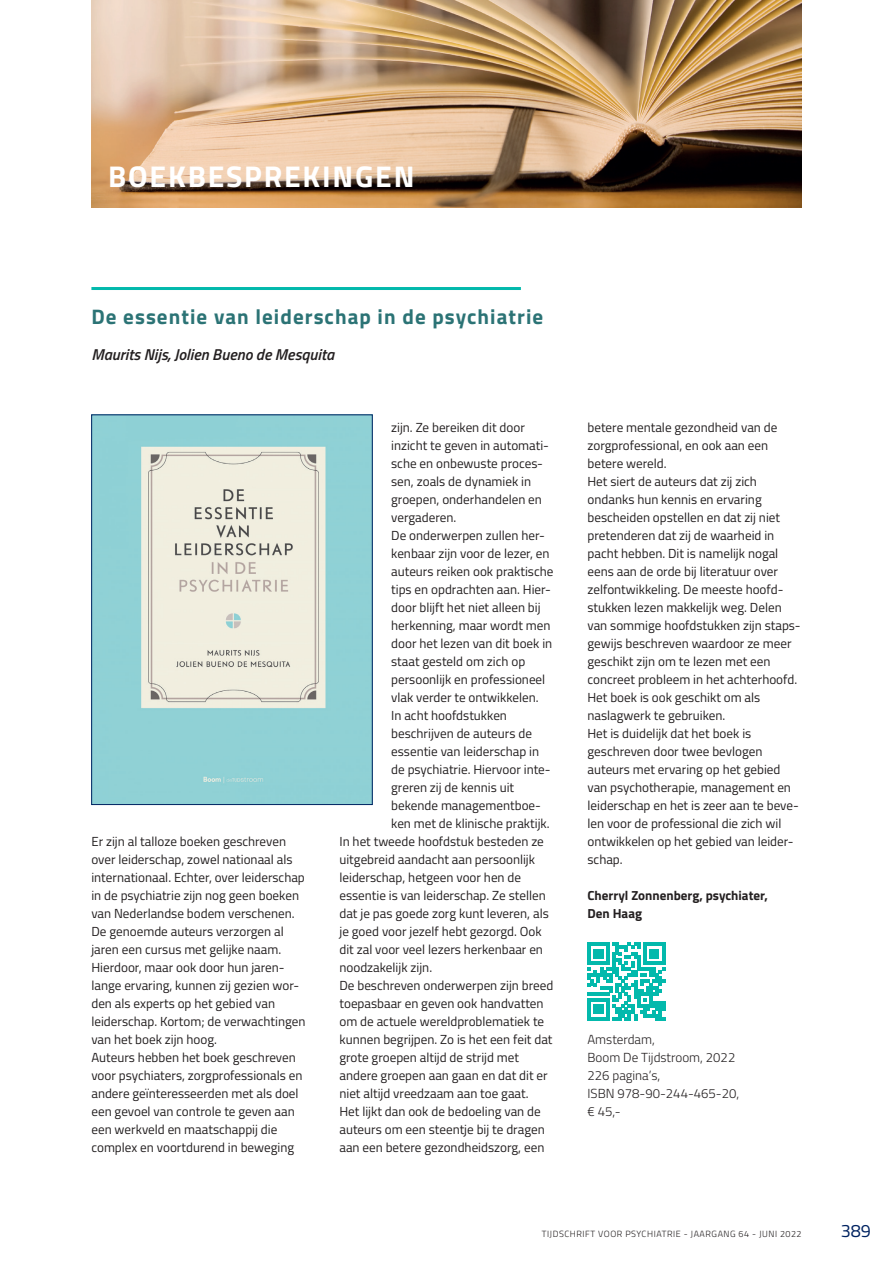
<style>
.page{position:relative;width:893px;height:1263px;background:#fff}
.page>*{position:absolute;margin:0;border:0;box-sizing:border-box;transform-origin:0 0}
.t1{font:700 30px "Titillium Web";letter-spacing:.06em;color:#fff}
.t2{font:700 21px "Titillium Web";letter-spacing:.05em;color:#2b7375}
.t3{font:18px "Titillium Web";color:#002361}
.t4{font:italic 600 15.75px "Titillium Web";color:#231f20}
.t5{font:13.2px/18px "Titillium Web";color:#231f20}
.t6{font:300 13.2px/18px "Titillium Web";color:#231f20}
.t7{font:700 13.2px/18px "Titillium Web";color:#231f20}
.t8{font:300 9px "Titillium Web";letter-spacing:.06em;color:#231f20}
</style>
<div class="page">
<img style="left:91px;top:0;width:710px;height:207px">
<hr style="left:91px;top:287px;width:430px;height:3px;background:#03b9ac">
<img style="left:93px;top:417px;width:277px;height:386px">
<div style="left:91px;top:415px;width:281px;height:390px;border:1px solid #002361"></div>
<svg style="left:588px;top:943px;width:77px;height:77px"></svg>
<h1 class="t1" style="left:108px;top:153px;width:308px">BOEKBESPREKINGEN</h1>
<h2 class="t2" style="left:91px;top:301px;width:453px">De essentie van leiderschap in de psychiatrie</h2>
<p class="t4" style="left:91px;top:342px;width:244px">Maurits Nijs, Jolien Bueno de Mesquita</p>
<p class="t5" style="left:91px;top:832px;width:216px">Er zijn al talloze boeken geschreven over leiderschap, zowel nationaal als internationaal. Echter, over leiderschap in de psychiatrie zijn nog geen boeken van Nederlandse bodem verschenen.<br>De genoemde auteurs verzorgen al jaren een cursus met gelijke naam.<br>Hierdoor, maar ook door hun jaren&shy;lange ervaring, kunnen zij gezien wor&shy;den als experts op het gebied van leiderschap. Kortom; de verwachtingen van het boek zijn hoog.<br>Auteurs hebben het boek geschreven voor psychiaters, zorgprofessionals en andere geïnteresseerden met als doel een gevoel van controle te geven aan een werkveld en maatschappij die complex en voortdurend in beweging</p>
<p class="t5" style="left:391px;top:417px;width:135px">zijn. Ze bereiken dit door</p>
<p class="t5" style="left:391px;top:435px;width:159px">inzicht te geven in automati-</p>
<p class="t5" style="left:391px;top:453px;width:153px">sche en onbewuste proces-</p>
<p class="t5" style="left:391px;top:471px;width:141px">sen, zoals de dynamiek in</p>
<p class="t5" style="left:391px;top:489px;width:152px">groepen, onderhandelen en</p>
<p class="t5" style="left:391px;top:507px;width:67px">vergaderen.</p>
<p class="t5" style="left:391px;top:525px;width:155px">De onderwerpen zullen her-</p>
<p class="t5" style="left:391px;top:543px;width:160px">kenbaar zijn voor de lezer, en</p>
<p class="t5" style="left:391px;top:561px;width:164px">auteurs reiken ook praktische</p>
<p class="t5" style="left:391px;top:579px;width:161px">tips en opdrachten aan. Hier-</p>
<p class="t5" style="left:391px;top:597px;width:151px">door blijft het niet alleen bij</p>
<p class="t5" style="left:391px;top:615px;width:161px">herkenning, maar wordt men</p>
<p class="t5" style="left:391px;top:633px;width:163px">door het lezen van dit boek in</p>
<p class="t5" style="left:391px;top:651px;width:136px">staat gesteld om zich op</p>
<p class="t5" style="left:391px;top:669px;width:156px">persoonlijk en professioneel</p>
<p class="t5" style="left:391px;top:687px;width:149px">vlak verder te ontwikkelen.</p>
<p class="t5" style="left:391px;top:705px;width:117px">In acht hoofdstukken</p>
<p class="t5" style="left:391px;top:723px;width:142px">beschrijven de auteurs de</p>
<p class="t5" style="left:391px;top:741px;width:150px">essentie van leiderschap in</p>
<p class="t5" style="left:391px;top:759px;width:161px">de psychiatrie. Hiervoor inte-</p>
<p class="t5" style="left:391px;top:777px;width:124px">greren zij de kennis uit</p>
<p class="t5" style="left:391px;top:795px;width:151px">bekende managementboe-</p>
<p class="t5" style="left:391px;top:813px;width:160px">ken met de klinische praktijk.</p>
<p class="t5" style="left:339px;top:831px;width:206px">In het tweede hoofdstuk besteden ze</p>
<p class="t5" style="left:339px;top:849px;width:197px">uitgebreid aandacht aan persoonlijk</p>
<p class="t5" style="left:339px;top:867px;width:183px">leiderschap, hetgeen voor hen de</p>
<p class="t5" style="left:339px;top:885px;width:208px">essentie is van leiderschap. Ze stellen</p>
<p class="t5" style="left:339px;top:903px;width:211px">dat je pas goede zorg kunt leveren, als</p>
<p class="t5" style="left:339px;top:921px;width:204px">je goed voor jezelf hebt gezorgd. Ook</p>
<p class="t5" style="left:339px;top:939px;width:205px">dit zal voor veel lezers herkenbaar en</p>
<p class="t5" style="left:339px;top:957px;width:94px">noodzakelijk zijn.</p>
<p class="t5" style="left:339px;top:975px;width:215px">De beschreven onderwerpen zijn breed</p>
<p class="t5" style="left:339px;top:993px;width:206px">toepasbaar en geven ook handvatten</p>
<p class="t5" style="left:339px;top:1011px;width:206px">om de actuele wereldproblematiek te</p>
<p class="t5" style="left:339px;top:1029px;width:215px">kunnen begrijpen. Zo is het een feit dat</p>
<p class="t5" style="left:339px;top:1047px;width:181px">grote groepen altijd de strijd met</p>
<p class="t5" style="left:339px;top:1065px;width:210px">andere groepen aan gaan en dat dit er</p>
<p class="t5" style="left:339px;top:1083px;width:191px">niet altijd vreedzaam aan toe gaat.</p>
<p class="t5" style="left:339px;top:1101px;width:203px">Het lijkt dan ook de bedoeling van de</p>
<p class="t5" style="left:339px;top:1119px;width:207px">auteurs om een steentje bij te dragen</p>
<p class="t5" style="left:339px;top:1137px;width:206px">aan een betere gezondheidszorg, een</p>
<p class="t5" style="left:587px;top:418px;width:215px">betere mentale gezondheid van de zorgprofessional, en ook aan een betere wereld.<br>Het siert de auteurs dat zij zich ondanks hun kennis en ervaring bescheiden opstellen en dat zij niet pretenderen dat zij de waarheid in pacht hebben. Dit is namelijk nogal eens aan de orde bij literatuur over zelfontwikkeling. De meeste hoofd&shy;stukken lezen makkelijk weg. Delen van sommige hoofdstukken zijn staps&shy;gewijs beschreven waardoor ze meer geschikt zijn om te lezen met een concreet probleem in het achterhoofd.<br>Het boek is ook geschikt om als naslagwerk te gebruiken.<br>Het is duidelijk dat het boek is geschreven door twee bevlogen auteurs met ervaring op het gebied van psychotherapie, management en leiderschap en het is zeer aan te beve&shy;len voor de professional die zich wil ontwikkelen op het gebied van leider&shy;schap.</p>
<p class="t7" style="left:587px;top:885px;width:182px">Cherryl Zonnenberg, psychiater,<br>Den Haag</p>
<p class="t6" style="left:587px;top:1030px;width:153px">Amsterdam,<br>Boom De Tijdstroom, 2022<br>226 pagina’s,<br>ISBN 978-90-244-465-20, € 45,-</p>
<p class="t8" style="left:542px;top:1228px;width:261px">TIJDSCHRIFT VOOR PSYCHIATRIE - JAARGANG 64 - JUNI 2022</p>
<h3 class="t3" style="left:841px;top:1218px;width:32px">389</h3>
</div>
